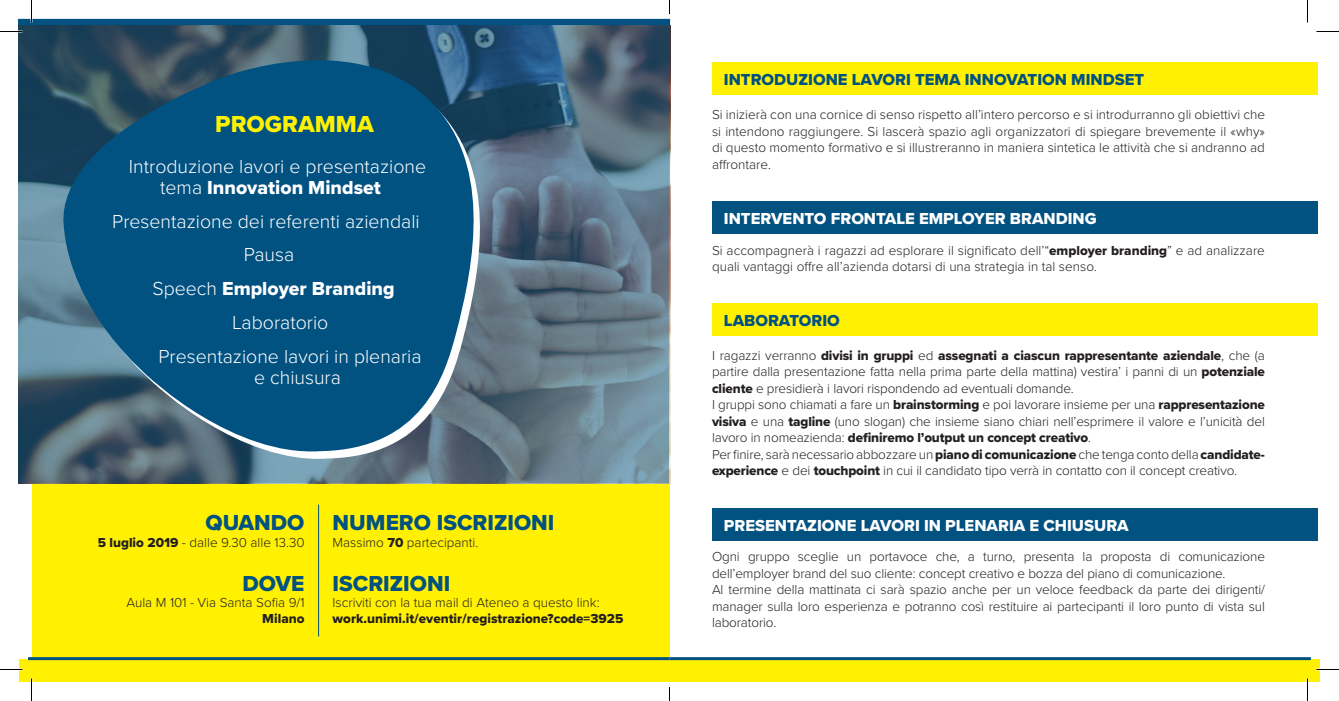
<style>
.page{position:relative;width:1339px;height:701px;background:#fff}
.page>*{position:absolute;margin:0;border:0;box-sizing:border-box;transform-origin:0 0}
.t1{font:24px "Proxima Nova Extrabld";color:#fff101}
.t2{font:22.5px "Proxima Nova Extrabld";color:#015181}
.t3{font:300 19.5px/21px "Proxima Nova";color:#fff}
.t4{font:19.5px "Proxima Nova Extrabld";color:#fff}
.t5{font:16.5px "Proxima Nova Extrabld";color:#fff}
.t6{font:16.5px "Proxima Nova Extrabld";color:#015181}
.t7{font:300 13.5px/16.5px "Proxima Nova";letter-spacing:-.01em;color:#231f20;text-align:justify}
.t8{font:13.5px/16.2px "Proxima Nova Extrabld";color:#231f20}
.s1{font-family:"Proxima Nova Extrabld";font-weight:400}
.s2{font-family:"Proxima Nova";font-weight:300}
</style>
<div class="page">
<div style="left:32px;top:483px;width:637px;height:197px;background:#fff101"></div>
<svg style="left:19px;top:19px;width:651px;height:464px"></svg>
<div style="left:19px;top:659px;width:650px;height:23px;background:#fff101"></div>
<div style="left:669px;top:659px;width:651px;height:23px;background:#fff101"></div>
<svg style="left:64px;top:37px;width:437px;height:427px"></svg>
<svg style="left:58px;top:30px;width:437px;height:427px;fill:#015181"></svg>
<div style="left:712px;top:63px;width:605px;height:32px;background:#fff101"></div>
<div style="left:712px;top:303px;width:605px;height:33px;background:#fff101"></div>
<div style="left:712px;top:201px;width:605px;height:33px;background:#015181"></div>
<div style="left:712px;top:508px;width:605px;height:32px;background:#015181"></div>
<hr style="left:28px;top:657px;width:641px;height:3px;background:#015181">
<hr style="left:669px;top:657px;width:641px;height:3px;background:#015181">
<hr style="left:318px;top:505px;width:1px;height:131px;background:#015181">
<hr style="left:0;top:668px;width:22px;height:2px;background:#fff">
<hr style="left:1316px;top:668px;width:23px;height:2px;background:#fff">
<hr style="left:1306px;top:678px;width:2px;height:23px;background:#fff">
<svg style="left:0;top:31px;width:22px;height:1px"></svg>
<svg style="left:1316px;top:31px;width:23px;height:1px"></svg>
<svg style="left:0;top:669px;width:22px;height:1px"></svg>
<svg style="left:1316px;top:669px;width:23px;height:1px"></svg>
<svg style="left:31px;top:0;width:1px;height:23px"></svg>
<svg style="left:31px;top:678px;width:1px;height:23px"></svg>
<svg style="left:1307px;top:0;width:1px;height:23px"></svg>
<svg style="left:1307px;top:678px;width:1px;height:23px"></svg>
<svg style="left:669px;top:0;width:1px;height:14px"></svg>
<svg style="left:669px;top:687px;width:1px;height:14px"></svg>
<p class="t1" style="left:215px;top:106px;width:160px">PROGRAMMA</p>
<p class="t3" style="left:160px;top:155px;width:267px;text-indent:-31px">Introduzione lavori e presentazione tema <span class="s1">Innovation Mindset</span></p>
<p class="t3" style="left:112px;top:210px;width:309px">Presentazione dei referenti aziendali</p>
<p class="t3" style="left:244px;top:243px;width:52px">Pausa</p>
<p class="t4" style="left:152px;top:274px;width:244px"><span class="s2">Speech</span> Employer Branding</p>
<p class="t3" style="left:232px;top:311px;width:98px">Laboratorio</p>
<p class="t3" style="left:254px;top:345px;width:169px;text-indent:-96px">Presentazione lavori in plenaria e chiusura</p>
<p class="t2" style="left:206px;top:506px;width:100px">QUANDO</p>
<p class="t7" style="left:98px;top:533px;width:208px"><span class="s1">5 luglio 2019</span> - dalle 9.30 alle 13.30</p>
<p class="t2" style="left:242px;top:566px;width:64px">DOVE</p>
<p class="t7" style="left:127px;top:593px;width:179px">Aula M 101 - Via Santa Sofia 9/1</p>
<p class="t8" style="left:262px;top:610px;width:44px">Milano</p>
<p class="t2" style="left:333px;top:506px;width:223px">NUMERO ISCRIZIONI</p>
<p class="t7" style="left:333px;top:533px;width:147px">Massimo <span class="s1">70</span> partecipanti.</p>
<p class="t2" style="left:333px;top:566px;width:119px">ISCRIZIONI</p>
<p class="t8" style="left:333px;top:594px;width:292px"><span class="s2">Iscriviti con la tua mail di Ateneo a questo link: </span>work.unimi.it/eventir/registrazione?code=3925</p>
<p class="t6" style="left:724px;top:68px;width:422px">INTRODUZIONE LAVORI TEMA INNOVATION MINDSET</p>
<p class="t7" style="left:712px;top:106px;width:554px">Si inizierà con una cornice di senso rispetto all’intero percorso e si introdurranno gli obiettivi che si intendono raggiungere. Si lascerà spazio agli organizzatori di spiegare brevemente il «why» di questo momento formativo e si illustreranno in maniera sintetica le attività che si andranno ad affrontare.</p>
<p class="t5" style="left:724px;top:206px;width:374px">INTERVENTO FRONTALE EMPLOYER BRANDING</p>
<p class="t7" style="left:712px;top:241px;width:554px">Si accompagnerà i ragazzi ad esplorare il significato dell’“<span class="s1">employer branding</span>” e ad analizzare quali vantaggi offre all’azienda dotarsi di una strategia in tal senso.</p>
<p class="t6" style="left:724px;top:308px;width:117px">LABORATORIO</p>
<p class="t7" style="left:712px;top:346px;width:554px">I ragazzi verranno <span class="s1">divisi in gruppi</span> ed <span class="s1">assegnati a ciascun rappresentante aziendale</span>, che (a partire dalla presentazione fatta nella prima parte della mattina) vestira’ i panni di un <span class="s1">potenziale cliente</span> e presidierà i lavori rispondendo ad eventuali domande.</p>
<p class="t7" style="left:712px;top:396px;width:554px">I gruppi sono chiamati a fare un <span class="s1">brainstorming</span> e poi lavorare insieme per una <span class="s1">rappresentazione visiva</span> e una <span class="s1">tagline</span> (uno slogan) che insieme siano chiari nell’esprimere il valore e l’unicità del lavoro in nomeazienda: <span class="s1">definiremo l’output un concept creativo</span>.</p>
<p class="t7" style="left:712px;top:445px;width:554px">Per finire, sarà necessario abbozzare un <span class="s1">piano di comunicazione</span> che tenga conto della <span class="s1">candidate&shy;experience</span> e dei <span class="s1">touchpoint</span> in cui il candidato tipo verrà in contatto con il concept creativo.</p>
<p class="t5" style="left:724px;top:513px;width:406px">PRESENTAZIONE LAVORI IN PLENARIA E CHIUSURA</p>
<p class="t7" style="left:712px;top:548px;width:554px">Ogni gruppo sceglie un portavoce che, a turno, presenta la proposta di comunicazione dell’employer brand del suo cliente: concept creativo e bozza del piano di comunicazione.</p>
<p class="t7" style="left:712px;top:581px;width:554px">Al termine della mattinata ci sarà spazio anche per un veloce feedback da parte dei dirigenti/ manager sulla loro esperienza e potranno così restituire ai partecipanti il loro punto di vista sul laboratorio.</p>
</div>
